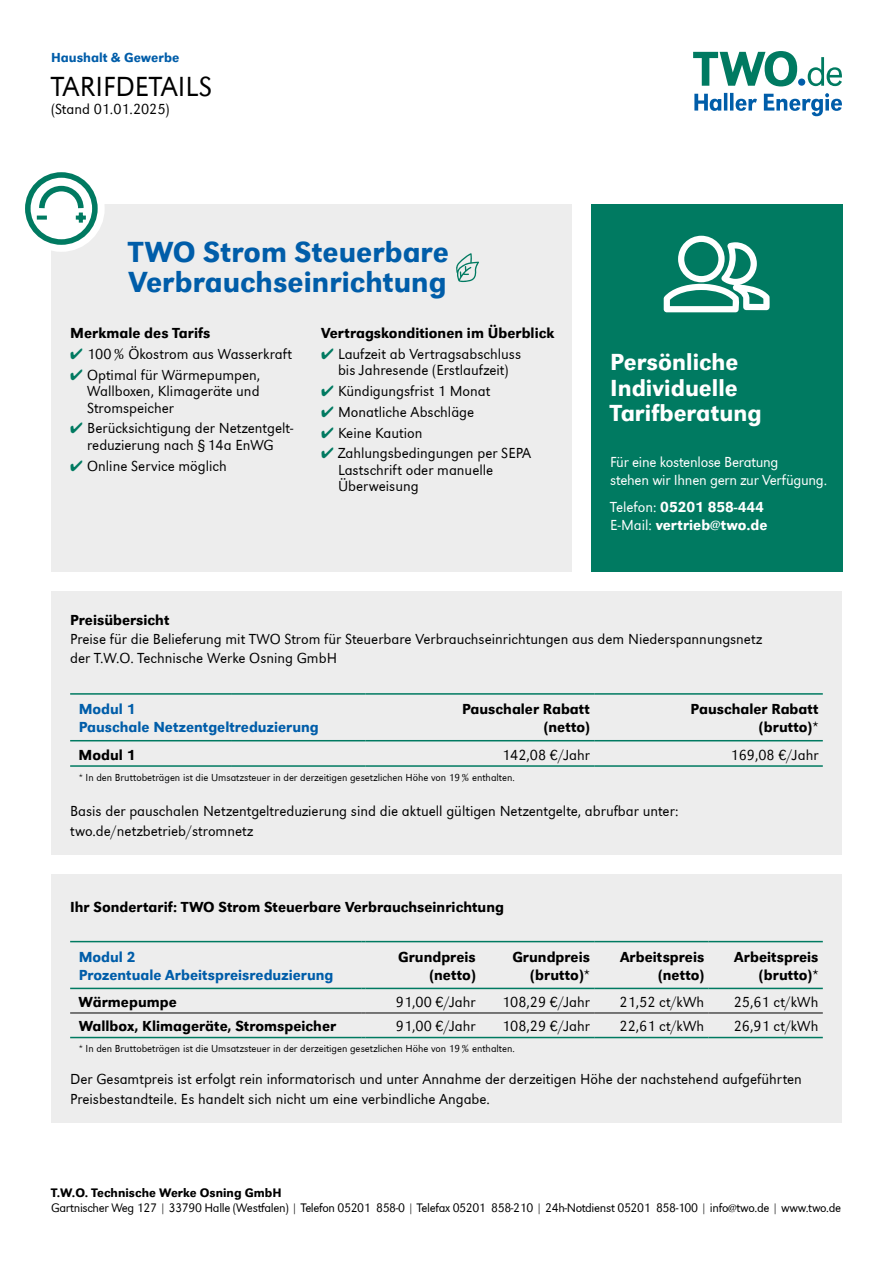
<style>
.page{position:relative;width:893px;height:1263px;background:#fff}
.page>*{position:absolute;margin:0;border:0;box-sizing:border-box;transform-origin:0 0}
.t1{font:500 30px/30px "URW Grotesk";color:#005da9}
.t2{font:300 28.5px "URW Grotesk";color:#000}
.t3{font:500 24px/25.5px "URW Grotesk";color:#fff}
.t4{font:300 15px/16.5px "URW Grotesk";color:#000}
.t5{font:500 15px/18px "URW Grotesk";color:#000;text-align:right}
.t6{font:500 15px/18px "URW Grotesk";color:#005da9}
.t7{font:300 15px/18px "URW Grotesk";letter-spacing:-.015em;color:#fff}
.t8{font:500 15px/18px "URW Grotesk";color:#fff}
.t9{font:500 13.5px "URW Grotesk";color:#005da9}
.t10{font:300 12.75px "URW Grotesk";letter-spacing:-.025em;color:#000}
.t11{font:500 12.75px "URW Grotesk";color:#000}
.t12{font:300 10.5px "URW Grotesk";color:#000}
.s1{color:#007a61}
.s2{font-weight:300}
</style>
<div class="page">
<div style="left:51px;top:204px;width:521px;height:368px;background:#ededed"></div>
<div style="left:51px;top:591px;width:791px;height:264px;background:#ededed"></div>
<div style="left:51px;top:874px;width:791px;height:249px;background:#ededed"></div>
<div style="left:591px;top:204px;width:251px;height:368px;background:#007a61"></div>
<svg style="left:664px;top:236px;width:106px;height:76px"></svg>
<svg style="left:694px;top:93px;width:148px;height:23px"></svg>
<svg style="left:693px;top:51px;width:149px;height:35px"></svg>
<div style="left:798px;top:79px;width:7px;height:7px;background:#005da9;border-radius:50%"></div>
<hr style="left:70px;top:693px;width:161px;height:2px;background:#007a61">
<hr style="left:231px;top:693px;width:135px;height:2px;background:#007a61">
<hr style="left:366px;top:693px;width:228px;height:2px;background:#007a61">
<hr style="left:594px;top:693px;width:229px;height:2px;background:#007a61">
<hr style="left:70px;top:740px;width:161px;height:1px;background:#007a61">
<hr style="left:231px;top:740px;width:135px;height:1px;background:#007a61">
<hr style="left:366px;top:740px;width:228px;height:1px;background:#007a61">
<hr style="left:594px;top:740px;width:229px;height:1px;background:#007a61">
<hr style="left:70px;top:765px;width:161px;height:2px;background:#007a61">
<hr style="left:231px;top:765px;width:135px;height:2px;background:#007a61">
<hr style="left:366px;top:765px;width:228px;height:2px;background:#007a61">
<hr style="left:594px;top:765px;width:229px;height:2px;background:#007a61">
<hr style="left:70px;top:941px;width:291px;height:1px;background:#007a61">
<hr style="left:366px;top:941px;width:114px;height:1px;background:#007a61">
<hr style="left:480px;top:941px;width:114px;height:1px;background:#007a61">
<hr style="left:594px;top:941px;width:114px;height:1px;background:#007a61">
<hr style="left:708px;top:941px;width:115px;height:1px;background:#007a61">
<hr style="left:70px;top:988px;width:291px;height:1px;background:#007a61">
<hr style="left:366px;top:988px;width:114px;height:1px;background:#007a61">
<hr style="left:480px;top:988px;width:114px;height:1px;background:#007a61">
<hr style="left:594px;top:988px;width:114px;height:1px;background:#007a61">
<hr style="left:708px;top:988px;width:115px;height:1px;background:#007a61">
<hr style="left:70px;top:1037px;width:291px;height:1px;background:#007a61">
<hr style="left:366px;top:1037px;width:114px;height:1px;background:#007a61">
<hr style="left:480px;top:1037px;width:114px;height:1px;background:#007a61">
<hr style="left:594px;top:1037px;width:114px;height:1px;background:#007a61">
<hr style="left:708px;top:1037px;width:115px;height:1px;background:#007a61">
<hr style="left:70px;top:1012px;width:291px;height:1px;background:#000">
<hr style="left:366px;top:1012px;width:114px;height:1px;background:#000">
<hr style="left:480px;top:1012px;width:114px;height:1px;background:#000">
<hr style="left:594px;top:1012px;width:114px;height:1px;background:#000">
<hr style="left:708px;top:1012px;width:115px;height:1px;background:#000">
<svg style="left:25px;top:172px;width:80px;height:80px"></svg>
<svg style="left:79px;top:213px;width:4px;height:10px"></svg>
<svg style="left:76px;top:216px;width:10px;height:4px"></svg>
<svg style="left:37px;top:216px;width:10px;height:4px"></svg>
<svg style="left:456px;top:253px;width:23px;height:29px"></svg>
<p class="t9" style="left:51px;top:49px;width:130px">Haushalt &amp; Gewerbe</p>
<h2 class="t2" style="left:51px;top:70px;width:163px">TARIFDETAILS</h2>
<p class="t4" style="left:51px;top:101px;width:120px">(Stand 01.01.2025)</p>
<h1 class="t1" style="left:129px;top:237px;width:322px">TWO Strom Steuerbare<br>Verbrauchseinrichtung</h1>
<p class="t5" style="left:70px;top:324px;width:142px">Merkmale des Tarifs</p>
<p class="t4" style="left:70px;top:346px;width:223px"><span class="s1">✔</span> 100% Ökostrom aus Wasserkraft</p>
<p class="t4" style="left:87px;top:366px;width:175px;text-align:justify;text-indent:-17px"><span class="s1">✔</span> Optimal für Wärmepumpen, Wallboxen, Klimageräte und Stromspeicher</p>
<p class="t4" style="left:70px;top:420px;width:225px;text-align:center"><span class="s1">✔</span> Berücksichtigung der Netzentgelt&shy;reduzierung nach §14a EnWG</p>
<p class="t4" style="left:70px;top:457px;width:158px"><span class="s1">✔</span> Online Service möglich</p>
<p class="t5" style="left:321px;top:324px;width:235px">Vertragskonditionen im Überblick</p>
<p class="t4" style="left:321px;top:346px;width:202px;text-align:center"><span class="s1">✔</span> Laufzeit ab Vertragsabschluss bis Jahresende (Erstlaufzeit)</p>
<p class="t4" style="left:321px;top:383px;width:171px"><span class="s1">✔</span> Kündigungsfrist 1 Monat</p>
<p class="t4" style="left:321px;top:404px;width:155px"><span class="s1">✔</span> Monatliche Abschläge</p>
<p class="t4" style="left:321px;top:424px;width:103px"><span class="s1">✔</span> Keine Kaution</p>
<p class="t4" style="left:338px;top:445px;width:195px;text-indent:-17px"><span class="s1">✔</span> Zahlungsbedingungen per SEPA<br>Lastschrift oder manuelle<br>Überweisung</p>
<h3 class="t3" style="left:610px;top:349px;width:153px">Persönliche<br>Individuelle<br>Tarifberatung</h3>
<p class="t7" style="left:610px;top:453px;width:218px">Für eine kostenlose Beratung<br>stehen wir Ihnen gern zur Verfügung.</p>
<p class="t8" style="left:610px;top:497px;width:159px"><span class="s2">Telefon:</span> 05201 858-444<br><span class="s2">E-Mail:</span> vertrieb@two.de</p>
<p class="t5" style="left:70px;top:611px;width:101px">Preisübersicht</p>
<p class="t4" style="left:70px;top:630px;width:694px;line-height:19.2px">Preise für die Belieferung mit TWO Strom für Steuerbare Verbrauchseinrichtungen aus dem Niederspannungsnetz der T.W.O. Technische Werke Osning GmbH</p>
<p class="t6" style="left:79px;top:700px;width:242px">Modul 1<br>Pauschale Netzentgeltreduzierung</p>
<p class="t5" style="left:462px;top:700px;width:129px">Pauschaler Rabatt (netto)</p>
<p class="t5" style="left:691px;top:700px;width:129px">Pauschaler Rabatt (brutto)*</p>
<p class="t5" style="left:79px;top:746px;width:58px">Modul 1</p>
<p class="t4" style="left:502px;top:746px;width:89px">142,08 €/Jahr</p>
<p class="t4" style="left:731px;top:746px;width:89px">169,08 €/Jahr</p>
<p class="t12" style="left:79px;top:771px;width:438px">* In den Bruttobeträgen ist die Umsatzsteuer in der derzeitigen gesetzlichen Höhe von 19% enthalten.</p>
<p class="t4" style="left:70px;top:802px;width:610px;line-height:19.2px">Basis der pauschalen Netzentgeltreduzierung sind die aktuell gültigen Netzentgelte, abrufbar unter: two.de/netzbetrieb/stromnetz</p>
<p class="t5" style="left:70px;top:898px;width:435px">Ihr Sondertarif: TWO Strom Steuerbare Verbrauchseinrichtung</p>
<p class="t6" style="left:79px;top:948px;width:256px">Modul 2<br>Prozentuale Arbeitspreisreduzierung</p>
<p class="t5" style="left:398px;top:948px;width:79px">Grundpreis (netto)</p>
<p class="t5" style="left:512px;top:948px;width:79px">Grundpreis (brutto)*</p>
<p class="t5" style="left:620px;top:948px;width:86px">Arbeitspreis (netto)</p>
<p class="t5" style="left:734px;top:948px;width:86px">Arbeitspreis (brutto)*</p>
<p class="t5" style="left:79px;top:992px;width:100px">Wärmepumpe</p>
<p class="t4" style="left:396px;top:993px;width:81px">91,00 €/Jahr</p>
<p class="t4" style="left:502px;top:993px;width:89px">108,29 €/Jahr</p>
<p class="t4" style="left:620px;top:993px;width:86px">21,52 ct/kWh</p>
<p class="t4" style="left:734px;top:993px;width:86px">25,61 ct/kWh</p>
<p class="t5" style="left:79px;top:1017px;width:259px">Wallbox, Klimageräte, Stromspeicher</p>
<p class="t4" style="left:396px;top:1018px;width:81px">91,00 €/Jahr</p>
<p class="t4" style="left:502px;top:1018px;width:89px">108,29 €/Jahr</p>
<p class="t4" style="left:620px;top:1018px;width:86px">22,61 ct/kWh</p>
<p class="t4" style="left:734px;top:1018px;width:86px">26,91 ct/kWh</p>
<p class="t12" style="left:79px;top:1043px;width:438px">* In den Bruttobeträgen ist die Umsatzsteuer in der derzeitigen gesetzlichen Höhe von 19% enthalten.</p>
<p class="t4" style="left:70px;top:1070px;width:733px;line-height:19.2px">Der Gesamtpreis ist erfolgt rein informatorisch und unter Annahme der derzeitigen Höhe der nachstehend aufgeführten<br>Preisbestandteile. Es handelt sich nicht um eine verbindliche Angabe.</p>
<p class="t11" style="left:51px;top:1185px;width:232px">T.W.O. Technische Werke Osning GmbH</p>
<p class="t10" style="left:51px;top:1200px;width:792px">Gartnischer Weg 127 | 33790 Halle (Westfalen) | Telefon 05201 858-0 | Telefax 05201 858-210 | 24h-Notdienst 05201 858-100 | info@two.de | www.two.de</p>
</div>
